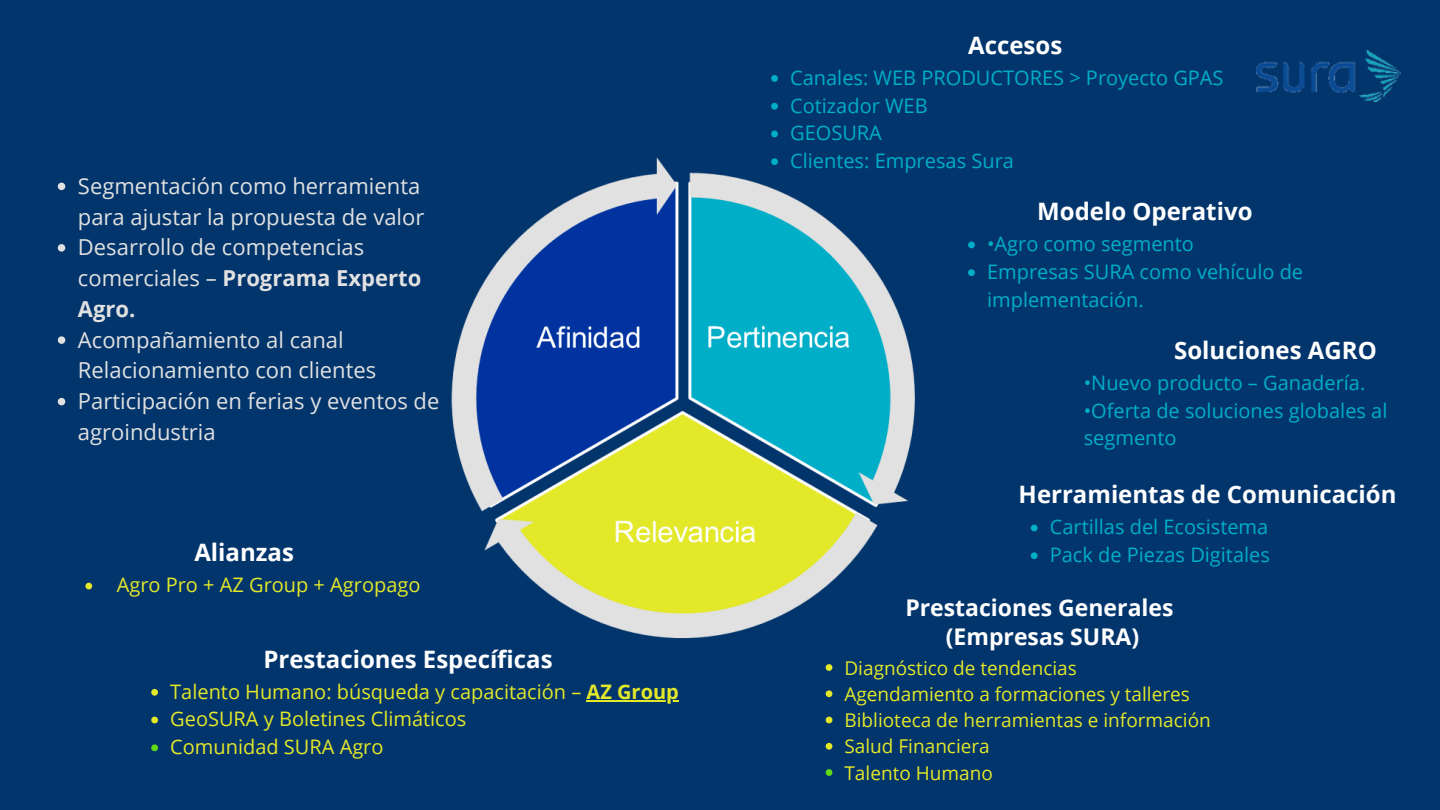
<style>
.page{position:relative;width:1440px;height:810px;background:#03356d}
.page>*{position:absolute;margin:0;border:0;box-sizing:border-box;transform-origin:0 0}
.t1{font:700 24px "Open Sans";color:#fff}
.t2{font:700 23px/29.2px "Open Sans";color:#fff;text-align:center}
.t3{font:22px/30.8px "Open Sans";color:#e0e1e0}
.t4{font:20px/27.8px "Open Sans";color:#00aec7}
.t5{font:20px/27.8px "Open Sans";color:#e3e829}
.t6{font:19px/26.2px "Open Sans";color:#e3e829}
.s1{font-weight:700}
</style>
<div class="page">
<img style="left:1257px;top:51px;width:144px;height:51px">
<img style="left:451px;top:157px;width:522px;height:482px">
<svg style="left:826px;top:664px;width:6px;height:7px"></svg>
<svg style="left:826px;top:690px;width:6px;height:7px"></svg>
<svg style="left:826px;top:717px;width:6px;height:6px"></svg>
<svg style="left:826px;top:743px;width:6px;height:7px"></svg>
<svg style="left:826px;top:769px;width:6px;height:7px"></svg>
<svg style="left:968px;top:242px;width:7px;height:6px"></svg>
<svg style="left:968px;top:269px;width:7px;height:7px"></svg>
<svg style="left:771px;top:75px;width:7px;height:7px"></svg>
<svg style="left:771px;top:103px;width:7px;height:7px"></svg>
<svg style="left:771px;top:131px;width:7px;height:6px"></svg>
<svg style="left:771px;top:158px;width:7px;height:7px"></svg>
<svg style="left:151px;top:689px;width:7px;height:7px"></svg>
<hr style="left:587px;top:700px;width:92px;height:2px;background:#e3e829">
<svg style="left:151px;top:717px;width:7px;height:6px"></svg>
<svg style="left:151px;top:744px;width:7px;height:7px"></svg>
<svg style="left:58px;top:183px;width:7px;height:7px"></svg>
<svg style="left:58px;top:244px;width:7px;height:8px"></svg>
<svg style="left:58px;top:336px;width:7px;height:8px"></svg>
<svg style="left:58px;top:398px;width:7px;height:7px"></svg>
<svg style="left:85px;top:583px;width:7px;height:6px"></svg>
<svg style="left:1031px;top:525px;width:7px;height:6px"></svg>
<svg style="left:1031px;top:552px;width:7px;height:7px"></svg>
<p class="t3" style="left:78px;top:170px;width:348px">Segmentación como herramienta para ajustar la propuesta de valor<br>Desarrollo de competencias comerciales – <span class="s1">Programa Experto<br>Agro.</span></p>
<p class="t3" style="left:78px;top:324px;width:363px">Acompañamiento al canal<br>Relacionamiento con clientes<br>Participación en ferias y eventos de agroindustria</p>
<p class="t1" style="left:194px;top:536px;width:101px">Alianzas</p>
<p class="t5" style="left:117px;top:571px;width:305px">Agro Pro + AZ Group + Agropago</p>
<p class="t1" style="left:263px;top:642px;width:291px">Prestaciones Específicas</p>
<p class="t5" style="left:170px;top:677px;width:510px">Talento Humano: búsqueda y capacitación – <span class="s1">AZ Group<br></span>GeoSURA y Boletines Climáticos<br>Comunidad SURA Agro</p>
<p class="t1" style="left:968px;top:28px;width:96px">Accesos</p>
<p class="t4" style="left:790px;top:63px;width:435px">Canales: WEB PRODUCTORES &gt; Proyecto GPAS<br>Cotizador WEB<br>GEOSURA<br>Clientes: Empresas Sura</p>
<p class="t1" style="left:1037px;top:195px;width:217px">Modelo Operativo</p>
<p class="t4" style="left:987px;top:230px;width:318px">•Agro como segmento<br>Empresas SURA como vehículo de implementación.</p>
<p class="t1" style="left:1174px;top:333px;width:204px">Soluciones AGRO</p>
<p class="t4" style="left:1084px;top:368px;width:283px">•Nuevo producto – Ganadería.</p>
<p class="t4" style="left:1084px;top:396px;width:305px">•Oferta de soluciones globales al segmento</p>
<p class="t1" style="left:1019px;top:478px;width:379px">Herramientas de Comunicación</p>
<p class="t4" style="left:1050px;top:513px;width:222px">Cartillas del Ecosistema<br>Pack de Piezas Digitales</p>
<p class="t2" style="left:905px;top:592px;width:270px">Prestaciones Generales (Empresas SURA)</p>
<p class="t6" style="left:844px;top:654px;width:368px">Diagnóstico de tendencias<br>Agendamiento a formaciones y talleres<br>Biblioteca de herramientas e información<br>Salud Financiera<br>Talento Humano</p>
</div>
